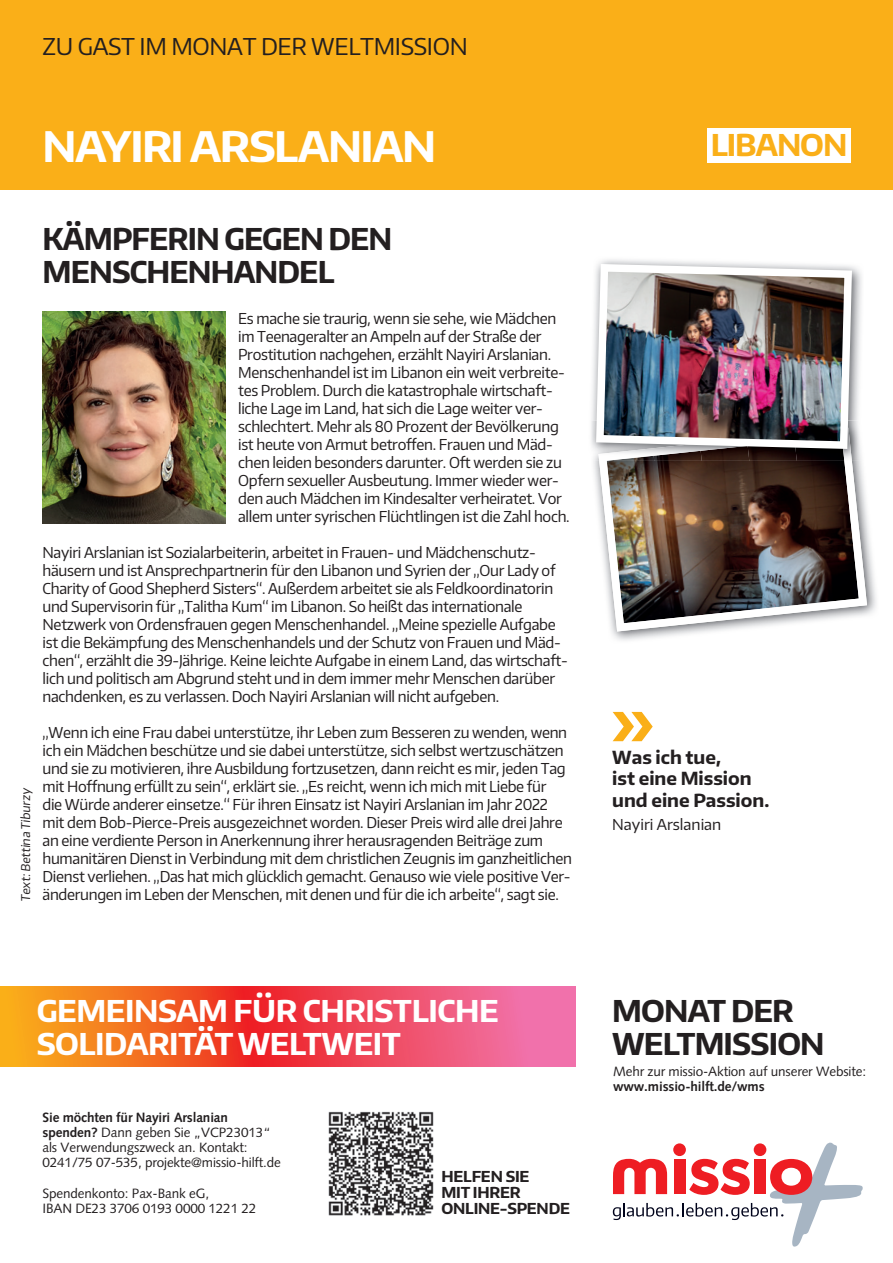
<style>
.page{position:relative;width:893px;height:1263px;background:#fff}
.page>*{position:absolute;margin:0;border:0;box-sizing:border-box;transform-origin:0 0}
.t1{font:700 61.05px "Encode Sans Normal";color:#faaf18}
.t2{font:700 42px "Encode Sans Normal";letter-spacing:-.03em;color:#fff}
.t3{font:700 30px/33px "Encode Sans Normal";letter-spacing:-.03em;color:#231f20}
.t4{font:700 30px/33px "Encode Sans Normal";letter-spacing:-.015em;color:#fff}
.t5{font:700 30px "Encode Sans Normal";letter-spacing:-.035em;color:#faaf18}
.t6{font:23.1px "Encode Sans Normal";letter-spacing:-.015em;color:#231f20}
.t7{font:700 18px/21.5px "Encode Sans Normal";color:#231f20}
.t8{font:15px/18px "Encode Sans Normal";letter-spacing:-.02em;color:#231f20}
.t9{font:700 15px/15.9px "Encode Sans Normal";letter-spacing:-.015em;color:#231f20}
.t10{font:15px "Encode Sans Normal";color:#231f20}
.t11{font:13.5px/15.1px "Syntax LT Pro";letter-spacing:-.01em;color:#231f20}
.t12{font:700 13.5px "Syntax LT Pro";letter-spacing:-.01em;color:#231f20}
.t13{font:12px "Encode Sans Normal";color:#231f20}
.s1{font-weight:700}
</style>
<div class="page">
<div style="left:0;top:0;width:893px;height:189px;background:#faaf18"></div>
<img style="left:43px;top:311px;width:182px;height:212px">
<svg style="left:613px;top:1143px;width:250px;height:103px"></svg>
<svg style="left:0;top:986px;width:575px;height:80px;background:#f15e4c"></svg>
<img style="left:593px;top:461px;width:283px;height:180px">
<img style="left:598px;top:461px;width:269px;height:170px">
<img style="left:591px;top:259px;width:271px;height:161px">
<img style="left:591px;top:420px;width:271px;height:41px">
<img style="left:598px;top:453px;width:254px;height:8px">
<img style="left:592px;top:260px;width:264px;height:193px">
<img style="left:328px;top:1111px;width:106px;height:105px">
<div style="left:706px;top:128px;width:144px;height:34px;background:#fff"></div>
<h3 class="t6" style="left:43px;top:31px;width:427px">ZU GAST IM MONAT DER WELTMISSION</h3>
<h2 class="t2" style="left:43px;top:119px;width:395px">NAYIRI ARSLANIAN</h2>
<p class="t13" style="left:18px;top:902px;width:115px;rotate:-90deg">Text: Bettina Tiburzy</p>
<h3 class="t3" style="left:43px;top:222px;width:351px">KÄMPFERIN GEGEN DEN<br>MENSCHENHANDEL</h3>
<p class="t8" style="left:238px;top:309px;width:333px">Es mache sie traurig, wenn sie sehe, wie Mädchen im Teenageralter an Ampeln auf der Straße der Prostitution nachgehen, erzählt Nayiri Arslanian.<br>Menschenhandel ist im Libanon ein weit verbreite&shy;tes Problem. Durch die katastrophale wirtschaft&shy;liche Lage im Land, hat sich die Lage weiter ver&shy;schlechtert. Mehr als 80 Prozent der Bevölkerung ist heute von Armut betroffen. Frauen und Mäd&shy;chen leiden besonders darunter. Oft werden sie zu Opfern sexueller Ausbeutung. Immer wieder wer&shy;den auch Mädchen im Kindesalter verheiratet. Vor allem unter syrischen Flüchtlingen ist die Zahl hoch.</p>
<p class="t8" style="left:43px;top:543px;width:527px">Nayiri Arslanian ist Sozialarbeiterin, arbeitet in Frauen- und Mädchenschutz&shy;häusern und ist Ansprechpartnerin für den Libanon und Syrien der „Our Lady of Charity of Good Shepherd Sisters“. Außerdem arbeitet sie als Feldkoordinatorin und Supervisorin für „Talitha Kum“ im Libanon. So heißt das internationale Netzwerk von Ordensfrauen gegen Menschenhandel. „Meine spezielle Aufgabe ist die Bekämpfung des Menschenhandels und der Schutz von Frauen und Mäd&shy;chen“, erzählt die 39-Jährige. Keine leichte Aufgabe in einem Land, das wirtschaft&shy;lich und politisch am Abgrund steht und in dem immer mehr Menschen darüber nachdenken, es zu verlassen. Doch Nayiri Arslanian will nicht aufgeben.</p>
<p class="t8" style="left:43px;top:723px;width:531px">„Wenn ich eine Frau dabei unterstütze, ihr Leben zum Besseren zu wenden, wenn ich ein Mädchen beschütze und sie dabei unterstütze, sich selbst wertzuschätzen und sie zu motivieren, ihre Ausbildung fortzusetzen, dann reicht es mir, jeden Tag mit Hoffnung erfüllt zu sein“, erklärt sie. „Es reicht, wenn ich mich mit Liebe für<br>die Würde anderer einsetze.“ Für ihren Einsatz ist Nayiri Arslanian im Jahr 2022 mit dem Bob-Pierce-Preis ausgezeichnet worden. Dieser Preis wird alle drei Jahre an eine verdiente Person in Anerkennung ihrer herausragenden Beiträge zum humanitären Dienst in Verbindung mit dem christlichen Zeugnis im ganzheitlichen Dienst verliehen. „Das hat mich glücklich gemacht. Genauso wie viele positive Ver&shy;änderungen im Leben der Menschen, mit denen und für die ich arbeite“, sagt sie.</p>
<h3 class="t4" style="left:37px;top:994px;width:464px">GEMEINSAM FÜR CHRISTLICHE<br>SOLIDARITÄT WELTWEIT</h3>
<p class="t11" style="left:43px;top:1110px;width:240px"><span class="s1">Sie möchten für Nayiri Arslanian spenden?</span> Dann geben Sie „VCP23013“ als Verwendungszweck an. Kontakt:<br>0241/75 07-535, projekte@missio-hilft.de</p>
<p class="t11" style="left:43px;top:1185px;width:215px">Spendenkonto: Pax-Bank eG,<br>IBAN DE23 3706 0193 0000 1221 22</p>
<p class="t9" style="left:442px;top:1168px;width:130px">HELFEN SIE<br>MIT IHRER<br>ONLINE-SPENDE</p>
<h3 class="t5" style="left:711px;top:125px;width:138px">LIBANON</h3>
<h1 class="t1" style="left:611px;top:680px;width:45px">»</h1>
<p class="t7" style="left:612px;top:746px;width:159px">Was ich tue,<br>ist eine Mission und eine Passion.</p>
<p class="t10" style="left:612px;top:814px;width:111px">Nayiri Arslanian</p>
<h3 class="t3" style="left:612px;top:994px;width:214px">MONAT DER<br>WELTMISSION</h3>
<p class="t11" style="left:613px;top:1063px;width:254px">Mehr zur missio-Aktion auf unserer Website:</p>
<p class="t12" style="left:613px;top:1078px;width:153px">www.missio-hilft.de/wms</p>
</div>
